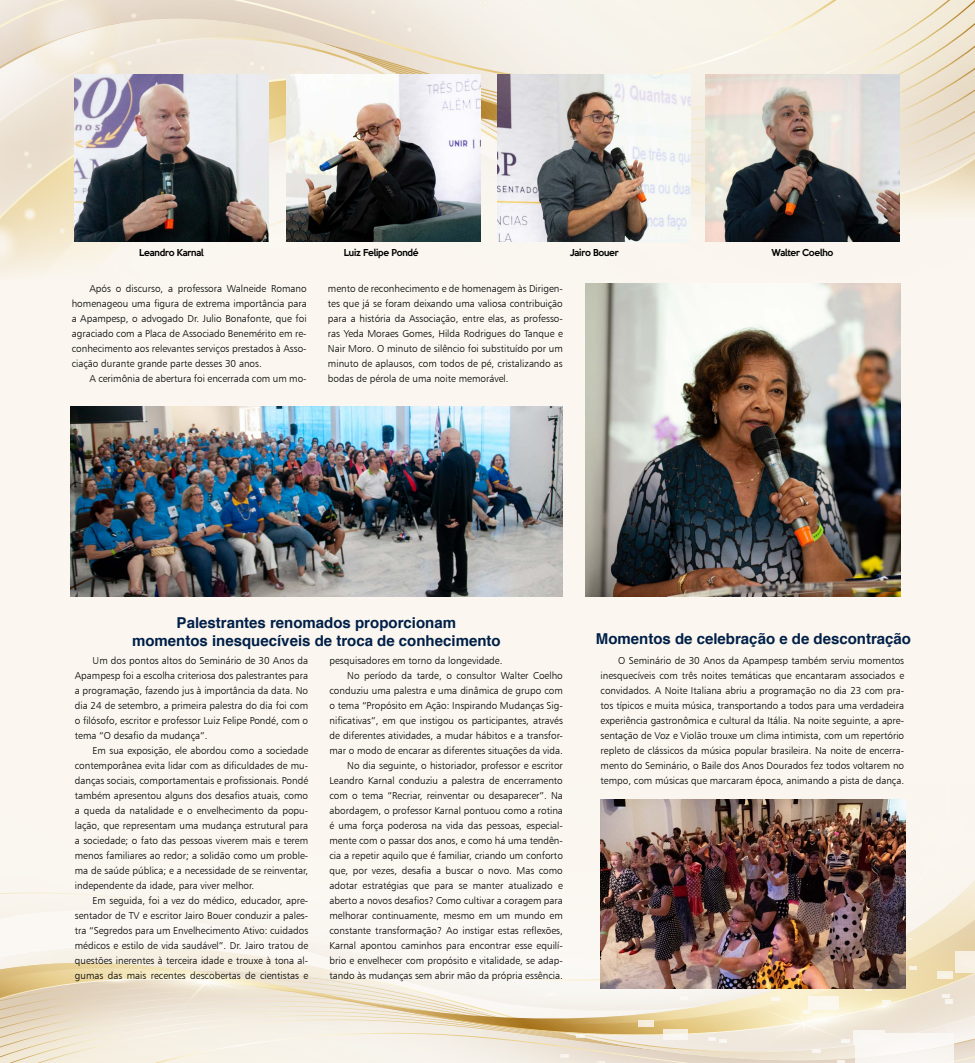
<style>
.page{position:relative;width:975px;height:1063px;background:#fff}
.page>*{position:absolute;margin:0;border:0;box-sizing:border-box;transform-origin:0 0}
.t1{font:700 15px/18.8px "Helvetica";color:#001f48;text-align:center}
.t2{font:10px/15px "Humanist 777 BT Light B";color:#000;text-align:justify}
.t3{font:500 8.75px "Keep Calm";letter-spacing:-.03em;color:#000}
</style>
<div class="page">
<div style="left:0;top:0;width:974px;height:1063px;background:#fbf7f0"></div>
<svg style="left:0;top:884px;width:974px;height:107px"></svg>
<svg style="left:47px;top:965px;width:616px;height:98px"></svg>
<svg style="left:638px;top:1020px;width:15px;height:7px"></svg>
<svg style="left:576px;top:1034px;width:8px;height:3px"></svg>
<svg style="left:547px;top:993px;width:7px;height:3px"></svg>
<svg style="left:561px;top:1054px;width:7px;height:3px"></svg>
<svg style="left:663px;top:937px;width:311px;height:126px"></svg>
<svg style="left:61px;top:948px;width:289px;height:67px"></svg>
<svg style="left:905px;top:799px;width:69px;height:85px"></svg>
<svg style="left:924px;top:46px;width:50px;height:131px;background:#e9ddc7"></svg>
<svg style="left:0;top:177px;width:974px;height:109px"></svg>
<svg style="left:0;top:0;width:924px;height:238px"></svg>
<svg style="left:21px;top:28px;width:266px;height:167px"></svg>
<svg style="left:286px;top:67px;width:24px;height:23px"></svg>
<svg style="left:108px;top:260px;width:36px;height:26px"></svg>
<svg style="left:152px;top:261px;width:7px;height:6px"></svg>
<svg style="left:0;top:206px;width:37px;height:61px;background:#f2e7cc"></svg>
<svg style="left:369px;top:8px;width:7px;height:7px"></svg>
<svg style="left:242px;top:247px;width:23px;height:15px"></svg>
<svg style="left:389px;top:71px;width:8px;height:3px"></svg>
<svg style="left:482px;top:0;width:5px;height:5px"></svg>
<svg style="left:247px;top:59px;width:19px;height:12px"></svg>
<svg style="left:405px;top:25px;width:7px;height:8px"></svg>
<svg style="left:58px;top:227px;width:7px;height:7px"></svg>
<svg style="left:22px;top:0;width:214px;height:172px"></svg>
<svg style="left:622px;top:122px;width:288px;height:153px"></svg>
<img style="left:75px;top:74px;width:193px;height:168px">
<img style="left:287px;top:74px;width:193px;height:168px">
<img style="left:497px;top:74px;width:194px;height:168px">
<img style="left:706px;top:74px;width:193px;height:168px">
<img style="left:70px;top:407px;width:493px;height:189px">
<img style="left:585px;top:283px;width:315px;height:313px">
<img style="left:600px;top:799px;width:305px;height:190px">
<p class="t3" style="left:139px;top:245px;width:66px">Leandro Karnal</p>
<p class="t3" style="left:344px;top:245px;width:76px">Luiz Felipe Pondé</p>
<p class="t3" style="left:570px;top:245px;width:50px">Jairo Bouer</p>
<p class="t3" style="left:771px;top:245px;width:63px">Walter Coelho</p>
<p class="t2" style="left:72px;top:281px;width:236px;text-indent:18px">Após o discurso, a professora Walneide Romano homenageou uma figura de extrema importância para a Apampesp, o advogado Dr. Julio Bonafonte, que foi agraciado com a Placa de Associado Benemérito em re&shy;conhecimento aos relevantes serviços prestados à Asso&shy;ciação durante grande parte desses 30 anos.</p>
<p class="t2" style="left:89px;top:371px;width:219px">A cerimônia de abertura foi encerrada com um mo-</p>
<p class="t2" style="left:328px;top:281px;width:236px">mento de reconhecimento e de homenagem às Dirigen&shy;tes que já se foram deixando uma valiosa contribuição para a história da Associação, entre elas, as professo&shy;ras Yeda Moraes Gomes, Hilda Rodrigues do Tanque e Nair Moro. O minuto de silêncio foi substituído por um minuto de aplausos, com todos de pé, cristalizando as bodas de pérola de uma noite memorável.</p>
<h1 class="t1" style="left:132px;top:613px;width:370px">Palestrantes renomados proporcionam<br>momentos inesquecíveis de troca de conhecimento</h1>
<p class="t2" style="left:75px;top:653px;width:235px;text-indent:18px">Um dos pontos altos do Seminário de 30 Anos da Apampesp foi a escolha criteriosa dos palestrantes para a programação, fazendo jus à importância da data. No dia 24 de setembro, a primeira palestra do dia foi com o filósofo, escritor e professor Luiz Felipe Pondé, com o tema “O desafio da mudança”.</p>
<p class="t2" style="left:75px;top:743px;width:235px;text-indent:18px">Em sua exposição, ele abordou como a sociedade contemporânea evita lidar com as dificuldades de mu&shy;danças sociais, comportamentais e profissionais. Pondé também apresentou alguns dos desafios atuais, como a queda da natalidade e o envelhecimento da popu&shy;lação, que representam uma mudança estrutural para a sociedade; o fato das pessoas viverem mais e terem menos familiares ao redor; a solidão como um proble&shy;ma de saúde pública; e a necessidade de se reinventar, independente da idade, para viver melhor.</p>
<p class="t2" style="left:75px;top:893px;width:235px;text-indent:18px">Em seguida, foi a vez do médico, educador, apre&shy;sentador de TV e escritor Jairo Bouer conduzir a pales&shy;tra “Segredos para um Envelhecimento Ativo: cuidados médicos e estilo de vida saudável”. Dr. Jairo tratou de questões inerentes à terceira idade e trouxe à tona al&shy;gumas das mais recentes descobertas de cientistas e</p>
<p class="t2" style="left:329px;top:653px;width:174px">pesquisadores em torno da longevidade.</p>
<p class="t2" style="left:347px;top:668px;width:217px">No período da tarde, o consultor Walter Coelho</p>
<p class="t2" style="left:329px;top:683px;width:235px">conduziu uma palestra e uma dinâmica de grupo com</p>
<p class="t2" style="left:329px;top:698px;width:235px">o tema “Propósito em Ação: Inspirando Mudanças Sig-</p>
<p class="t2" style="left:329px;top:713px;width:235px">nificativas”, em que instigou os participantes, através</p>
<p class="t2" style="left:329px;top:728px;width:235px">de diferentes atividades, a mudar hábitos e a transfor-</p>
<p class="t2" style="left:329px;top:743px;width:235px">mar o modo de encarar as diferentes situações da vida.</p>
<p class="t2" style="left:347px;top:758px;width:217px">No dia seguinte, o historiador, professor e escritor</p>
<p class="t2" style="left:329px;top:773px;width:235px">Leandro Karnal conduziu a palestra de encerramento</p>
<p class="t2" style="left:329px;top:788px;width:235px">com o tema “Recriar, reinventar ou desaparecer”. Na</p>
<p class="t2" style="left:329px;top:803px;width:235px">abordagem, o professor Karnal pontuou como a rotina</p>
<p class="t2" style="left:329px;top:818px;width:235px">é uma força poderosa na vida das pessoas, especial-</p>
<p class="t2" style="left:329px;top:833px;width:235px">mente com o passar dos anos, e como há uma tendên-</p>
<p class="t2" style="left:329px;top:848px;width:235px">cia a repetir aquilo que é familiar, criando um conforto</p>
<p class="t2" style="left:329px;top:863px;width:235px">que, por vezes, desafia a buscar o novo. Mas como</p>
<p class="t2" style="left:329px;top:878px;width:235px">adotar estratégias que para se manter atualizado e</p>
<p class="t2" style="left:329px;top:893px;width:235px">aberto a novos desafios? Como cultivar a coragem para</p>
<p class="t2" style="left:329px;top:908px;width:235px">melhorar continuamente, mesmo em um mundo em</p>
<p class="t2" style="left:329px;top:923px;width:235px">constante transformação? Ao instigar estas reflexões,</p>
<p class="t2" style="left:329px;top:938px;width:235px">Karnal apontou caminhos para encontrar esse equilí-</p>
<p class="t2" style="left:329px;top:953px;width:235px">brio e envelhecer com propósito e vitalidade, se adap-</p>
<p class="t2" style="left:329px;top:968px;width:235px">tando às mudanças sem abrir mão da própria essência.</p>
<h1 class="t1" style="left:595px;top:629px;width:317px">Momentos de celebração e de descontração</h1>
<p class="t2" style="left:600px;top:652px;width:305px;text-indent:18px">O Seminário de 30 Anos da Apampesp também serviu momentos inesquecíveis com três noites temáticas que encantaram associados e convidados. A Noite Italiana abriu a programação no dia 23 com pra&shy;tos típicos e muita música, transportando a todos para uma verdadeira experiência gastronômica e cultural da Itália. Na noite seguinte, a apre&shy;sentação de Voz e Violão trouxe um clima intimista, com um repertório repleto de clássicos da música popular brasileira. Na noite de encerra&shy;mento do Seminário, o Baile dos Anos Dourados fez todos voltarem no tempo, com músicas que marcaram época, animando a pista de dança.</p>
</div>
